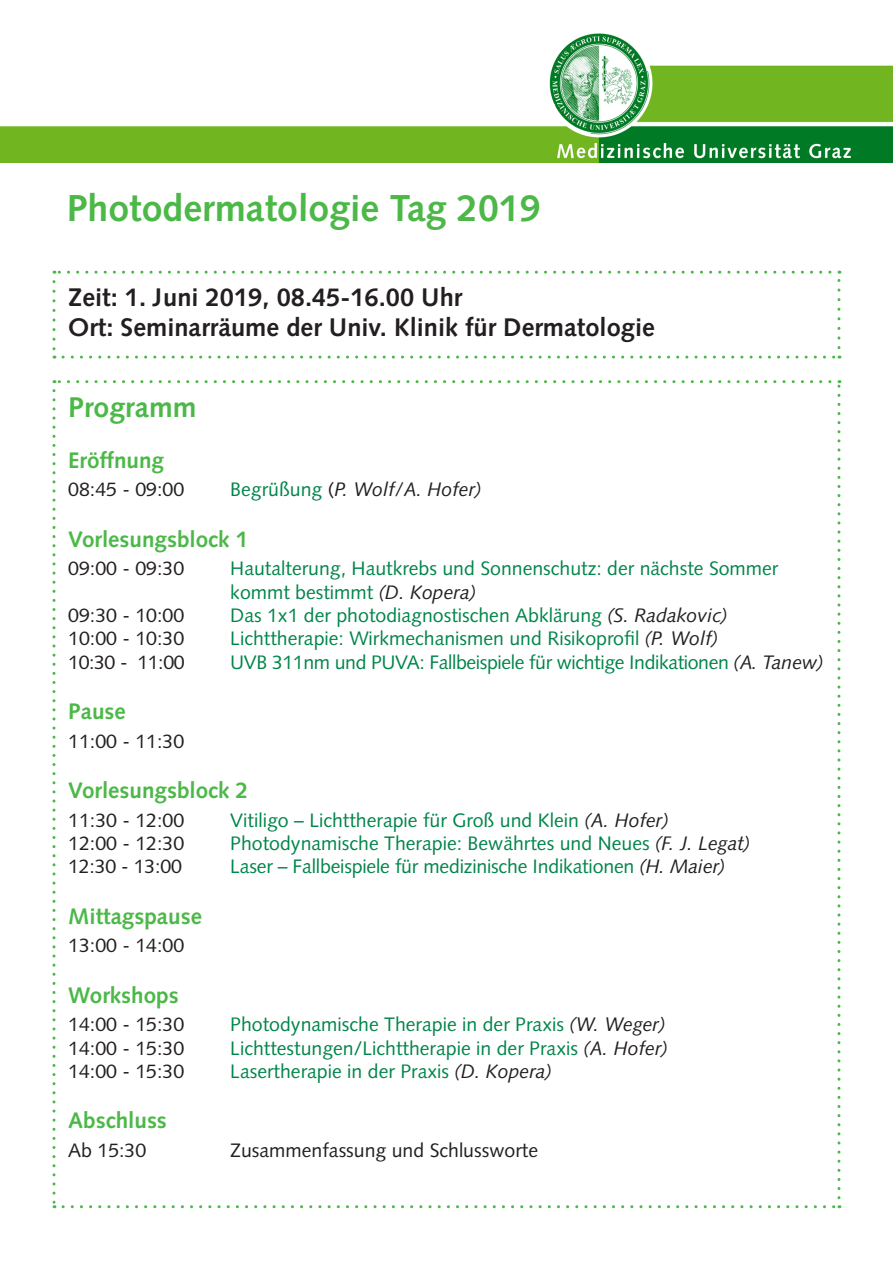
<style>
.page{position:relative;width:893px;height:1263px;background:#fff}
.page>*{position:absolute;margin:0;border:0;box-sizing:border-box;transform-origin:0 0}
.t1{font:700 37.5px "Syntax LT Std";color:#4cb848}
.t2{font:700 28.5px "Syntax LT Std";color:#4cb848}
.t3{font:700 25.5px/30.6px "Syntax LT Std";color:#231f20}
.t4{font:700 22.5px "Syntax LT Std";color:#4cb848}
.t5{font:19.5px/23.4px "Syntax LT Std";color:#00854a}
.t6{font:19.5px "Syntax LT Std";color:#231f20}
.t7{font:19.5px "Syntax LT Std";letter-spacing:-.02em;color:#00854a}
.t8{font:italic 19.5px "Syntax LT Std";color:#231f20}
.s1{font-style:normal;color:#00854a}
.s2{font-style:normal}
.s3{font-style:italic;color:#231f20}
</style>
<div class="page">
<svg style="left:52px;top:391px;width:4px;height:817px"></svg>
<svg style="left:63px;top:1205px;width:777px;height:3px"></svg>
<svg style="left:837px;top:380px;width:3px;height:818px"></svg>
<svg style="left:54px;top:380px;width:776px;height:3px"></svg>
<svg style="left:52px;top:282px;width:4px;height:77px"></svg>
<svg style="left:63px;top:356px;width:777px;height:3px"></svg>
<svg style="left:837px;top:271px;width:3px;height:77px"></svg>
<svg style="left:54px;top:271px;width:776px;height:3px"></svg>
<img style="left:0;top:33px;width:893px;height:129px">
<p class="t1" style="left:67px;top:186px;width:475px">Photodermatologie Tag 2019</p>
<p class="t3" style="left:68px;top:282px;width:588px">Zeit: 1. Juni 2019, 08.45-16.00 Uhr<br>Ort: Seminarräume der Univ. Klinik für Dermatologie</p>
<p class="t2" style="left:68px;top:391px;width:130px">Programm</p>
<p class="t4" style="left:68px;top:447px;width:97px">Eröffnung</p>
<p class="t6" style="left:68px;top:478px;width:118px">08:45 - 09:00</p>
<p class="t8" style="left:230px;top:478px;width:253px"><span class="s1">Begrüßung</span> <span class="s2">(</span>P. Wolf/A. Hofer)</p>
<p class="t4" style="left:68px;top:526px;width:182px">Vorlesungsblock 1</p>
<p class="t6" style="left:68px;top:557px;width:118px">09:00 - 09:30</p>
<p class="t5" style="left:230px;top:557px;width:550px">Hautalterung, Hautkrebs und Sonnenschutz: der nächste Sommer kommt bestimmt <span class="s3">(D. Kopera)</span></p>
<p class="t6" style="left:68px;top:604px;width:118px">09:30 - 10:00</p>
<p class="t5" style="left:230px;top:603px;width:499px">Das 1x1 der photodiagnostischen Abklärung <span class="s3">(S. Radakovic)</span></p>
<p class="t6" style="left:68px;top:627px;width:118px">10:00 - 10:30</p>
<p class="t5" style="left:230px;top:627px;width:490px">Lichttherapie: Wirkmechanismen und Risikoprofil <span class="s3">(P. Wolf)</span></p>
<p class="t6" style="left:68px;top:650px;width:118px">10:30 - 11:00</p>
<p class="t7" style="left:230px;top:650px;width:595px">UVB 311nm und PUVA: Fallbeispiele für wichtige Indikationen <span class="s3">(A. Tanew)</span></p>
<p class="t4" style="left:68px;top:698px;width:59px">Pause</p>
<p class="t6" style="left:68px;top:729px;width:118px">11:00 - 11:30</p>
<p class="t4" style="left:68px;top:777px;width:182px">Vorlesungsblock 2</p>
<p class="t6" style="left:68px;top:808px;width:118px">11:30 - 12:00</p>
<p class="t5" style="left:230px;top:808px;width:440px">Vitiligo – Lichttherapie für Groß und Klein <span class="s3">(A. Hofer)</span></p>
<p class="t6" style="left:68px;top:832px;width:118px">12:00 - 12:30</p>
<p class="t5" style="left:230px;top:831px;width:522px">Photodynamische Therapie: Bewährtes und Neues <span class="s3">(F. J. Legat)</span></p>
<p class="t6" style="left:68px;top:855px;width:115px">12:30 - 13:00</p>
<p class="t5" style="left:230px;top:855px;width:497px">Laser – Fallbeispiele für medizinische Indikationen <span class="s3">(H. Maier)</span></p>
<p class="t4" style="left:68px;top:903px;width:135px">Mittagspause</p>
<p class="t6" style="left:68px;top:934px;width:118px">13:00 - 14:00</p>
<p class="t4" style="left:68px;top:982px;width:112px">Workshops</p>
<p class="t6" style="left:68px;top:1013px;width:118px">14:00 - 15:30</p>
<p class="t5" style="left:230px;top:1013px;width:437px">Photodynamische Therapie in der Praxis <span class="s3">(W. Weger)</span></p>
<p class="t6" style="left:68px;top:1036px;width:118px">14:00 - 15:30</p>
<p class="t5" style="left:230px;top:1036px;width:439px">Lichttestungen/Lichttherapie in der Praxis <span class="s3">(A. Hofer)</span></p>
<p class="t6" style="left:68px;top:1060px;width:118px">14:00 - 15:30</p>
<p class="t5" style="left:230px;top:1059px;width:323px">Lasertherapie in der Praxis <span class="s3">(D. Kopera)</span></p>
<p class="t4" style="left:68px;top:1108px;width:100px">Abschluss</p>
<p class="t6" style="left:68px;top:1138px;width:80px">Ab 15:30</p>
<p class="t6" style="left:230px;top:1138px;width:309px">Zusammenfassung und Schlussworte</p>
</div>
